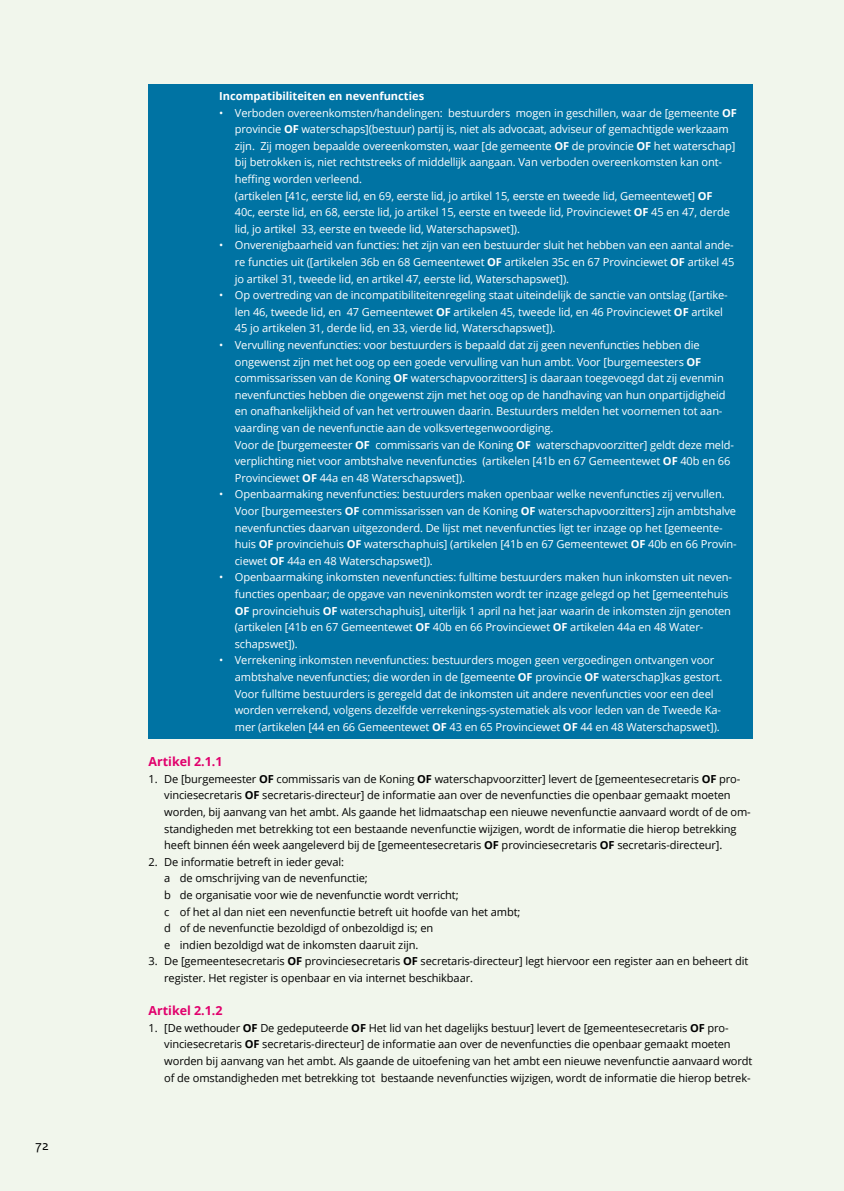
<style>
.page{position:relative;width:844px;height:1191px;background:#fff}
.page>*{position:absolute;margin:0;border:0;box-sizing:border-box;transform-origin:0 0}
.t1{font:14px "Rijksoverheid Sans Text";color:#000}
.t2{font:700 12.42px "Open Sans";color:#e1006c}
.t3{font:11.03px/16.6px "Open Sans";letter-spacing:-.01em;color:#fff}
.t4{font:11.03px/16.6px "Open Sans";letter-spacing:-.01em;color:#000}
.t5{font:700 11.03px "Open Sans";color:#fff}
.s1{font-weight:700}
</style>
<div class="page">
<div style="left:0;top:0;width:843px;height:1191px;background:#f1f6ec"></div>
<div style="left:148px;top:84px;width:604px;height:654px;background:#0073a3"></div>
<p class="t1" style="left:36px;top:1137px;width:15px">72</p>
<p class="t5" style="left:219px;top:88px;width:206px">Incompatibiliteiten en nevenfuncties</p>
<p class="t3" style="left:235px;top:104px;width:503px;text-indent:-16px">• Verboden overeenkomsten/handelingen: bestuurders mogen in geschillen, waar de [gemeente <span class="s1">OF </span>provincie <span class="s1">OF</span> waterschaps](bestuur) partij is, niet als advocaat, adviseur of gemachtigde werkzaam zijn. Zij mogen bepaalde overeenkomsten, waar [de gemeente <span class="s1">OF</span> de provincie <span class="s1">OF</span> het waterschap] bij betrokken is, niet rechtstreeks of middellijk aangaan. Van verboden overeenkomsten kan ont&shy;heffing worden verleend.<br>(artikelen [41c, eerste lid, en 69, eerste lid, jo artikel 15, eerste en tweede lid, Gemeentewet] <span class="s1">OF<br></span>40c, eerste lid, en 68, eerste lid, jo artikel 15, eerste en tweede lid, Provinciewet <span class="s1">OF</span> 45 en 47, derde lid, jo artikel 33, eerste en tweede lid, Waterschapswet]).</p>
<p class="t3" style="left:235px;top:237px;width:501px;text-align:justify;text-indent:-16px">• Onverenigbaarheid van functies: het zijn van een bestuurder sluit het hebben van een aantal ande&shy;re functies uit ([artikelen 36b en 68 Gemeentewet <span class="s1">OF</span> artikelen 35c en 67 Provinciewet <span class="s1">OF</span> artikel 45 jo artikel 31, tweede lid, en artikel 47, eerste lid, Waterschapswet]).</p>
<p class="t3" style="left:235px;top:286px;width:494px;text-indent:-16px">• Op overtreding van de incompatibiliteitenregeling staat uiteindelijk de sanctie van ontslag ([artike&shy;len 46, tweede lid, en 47 Gemeentewet <span class="s1">OF</span> artikelen 45, tweede lid, en 46 Provinciewet <span class="s1">OF</span> artikel<br>45 jo artikelen 31, derde lid, en 33, vierde lid, Waterschapswet]).</p>
<p class="t3" style="left:235px;top:336px;width:500px;text-indent:-16px">• Vervulling nevenfuncties: voor bestuurders is bepaald dat zij geen nevenfuncties hebben die ongewenst zijn met het oog op een goede vervulling van hun ambt. Voor [burgemeesters <span class="s1">OF </span>commissarissen van de Koning <span class="s1">OF</span> waterschapvoorzitters] is daaraan toegevoegd dat zij evenmin nevenfuncties hebben die ongewenst zijn met het oog op de handhaving van hun onpartijdigheid en onafhankelijkheid of van het vertrouwen daarin. Bestuurders melden het voornemen tot aan&shy;vaarding van de nevenfunctie aan de volksvertegenwoordiging.<br>Voor de [burgemeester <span class="s1">OF</span> commissaris van de Koning <span class="s1">OF</span> waterschapvoorzitter] geldt deze meld&shy;verplichting niet voor ambtshalve nevenfuncties (artikelen [41b en 67 Gemeentewet <span class="s1">OF</span> 40b en 66<br>Provinciewet <span class="s1">OF</span> 44a en 48 Waterschapswet]).</p>
<p class="t3" style="left:235px;top:486px;width:503px;text-indent:-16px">• Openbaarmaking nevenfuncties: bestuurders maken openbaar welke nevenfuncties zij vervullen.<br>Voor [burgemeesters <span class="s1">OF</span> commissarissen van de Koning <span class="s1">OF</span> waterschapvoorzitters] zijn ambtshalve nevenfuncties daarvan uitgezonderd. De lijst met nevenfuncties ligt ter inzage op het [gemeente&shy;huis <span class="s1">OF</span> provinciehuis <span class="s1">OF</span> waterschaphuis] (artikelen [41b en 67 Gemeentewet <span class="s1">OF</span> 40b en 66 Provin&shy;ciewet <span class="s1">OF</span> 44a en 48 Waterschapswet]).</p>
<p class="t3" style="left:235px;top:569px;width:498px;text-indent:-16px">• Openbaarmaking inkomsten nevenfuncties: fulltime bestuurders maken hun inkomsten uit neven&shy;functies openbaar; de opgave van neveninkomsten wordt ter inzage gelegd op het [gemeentehuis <span class="s1">OF</span> provinciehuis <span class="s1">OF</span> waterschaphuis], uiterlijk 1 april na het jaar waarin de inkomsten zijn genoten (artikelen [41b en 67 Gemeentewet <span class="s1">OF</span> 40b en 66 Provinciewet <span class="s1">OF</span> artikelen 44a en 48 Water&shy;schapswet]).</p>
<p class="t3" style="left:235px;top:651px;width:489px;text-indent:-16px">• Verrekening inkomsten nevenfuncties: bestuurders mogen geen vergoedingen ontvangen voor ambtshalve nevenfuncties; die worden in de [gemeente <span class="s1">OF</span> provincie <span class="s1">OF</span> waterschap]kas gestort.<br>Voor fulltime bestuurders is geregeld dat de inkomsten uit andere nevenfuncties voor een deel worden verrekend, volgens dezelfde verrekenings-systematiek als voor leden van de Tweede Ka&shy;mer (artikelen [44 en 66 Gemeentewet <span class="s1">OF</span> 43 en 65 Provinciewet <span class="s1">OF</span> 44 en 48 Waterschapswet]).</p>
<p class="t2" style="left:148px;top:753px;width:75px">Artikel 2.1.1</p>
<p class="t4" style="left:164px;top:770px;width:588px;text-indent:-16px">1. De [burgemeester <span class="s1">OF</span> commissaris van de Koning <span class="s1">OF</span> waterschapvoorzitter] levert de [gemeentesecretaris <span class="s1">OF</span> pro&shy;vinciesecretaris <span class="s1">OF</span> secretaris-directeur] de informatie aan over de nevenfuncties die openbaar gemaakt moeten worden, bij aanvang van het ambt. Als gaande het lidmaatschap een nieuwe nevenfunctie aanvaard wordt of de om&shy;standigheden met betrekking tot een bestaande nevenfunctie wijzigen, wordt de informatie die hierop betrekking heeft binnen één week aangeleverd bij de [gemeentesecretaris <span class="s1">OF</span> provinciesecretaris <span class="s1">OF</span> secretaris-directeur].</p>
<p class="t4" style="left:164px;top:853px;width:357px;text-indent:-16px">2. De informatie betreft in ieder geval:<br>a de omschrijving van de nevenfunctie;<br>b de organisatie voor wie de nevenfunctie wordt verricht;<br>c of het al dan niet een nevenfunctie betreft uit hoofde van het ambt; d of de nevenfunctie bezoldigd of onbezoldigd is; en<br>e indien bezoldigd wat de inkomsten daaruit zijn.</p>
<p class="t4" style="left:164px;top:952px;width:585px;text-indent:-16px">3. De [gemeentesecretaris <span class="s1">OF</span> provinciesecretaris <span class="s1">OF</span> secretaris-directeur] legt hiervoor een register aan en beheert dit register. Het register is openbaar en via internet beschikbaar.</p>
<p class="t2" style="left:148px;top:1002px;width:75px">Artikel 2.1.2</p>
<p class="t4" style="left:164px;top:1019px;width:589px;text-indent:-16px">1. [De wethouder <span class="s1">OF</span> De gedeputeerde <span class="s1">OF</span> Het lid van het dagelijks bestuur] levert de [gemeentesecretaris <span class="s1">OF</span> pro&shy;vinciesecretaris <span class="s1">OF</span> secretaris-directeur] de informatie aan over de nevenfuncties die openbaar gemaakt moeten worden bij aanvang van het ambt. Als gaande de uitoefening van het ambt een nieuwe nevenfunctie aanvaard wordt of de omstandigheden met betrekking tot bestaande nevenfuncties wijzigen, wordt de informatie die hierop betrek-</p>
</div>
